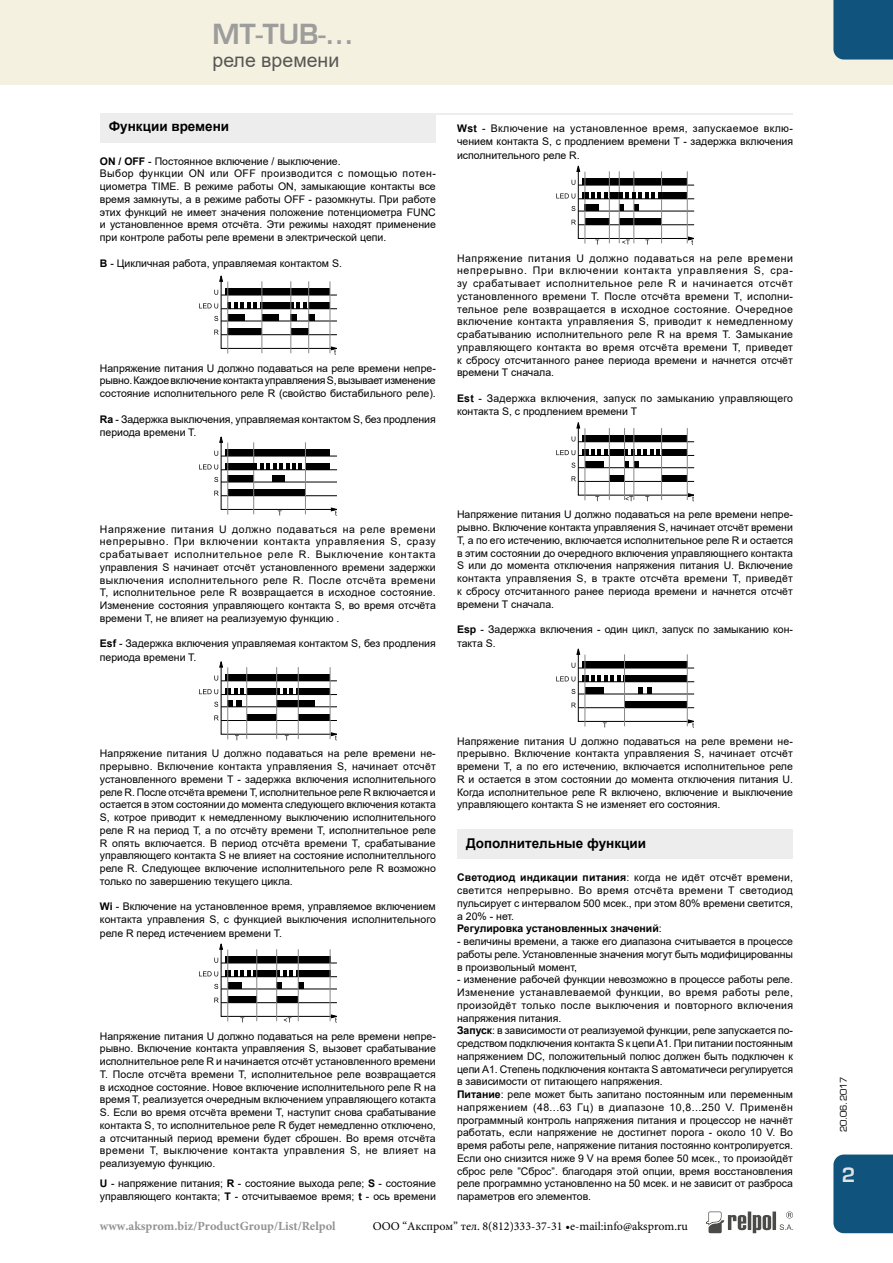
<style>
.page{position:relative;width:893px;height:1263px;background:#fff}
.page>*{position:absolute;margin:0;border:0;box-sizing:border-box;transform-origin:0 0}
.t1{font:700 27px "Euromode";color:#9d9d9c}
.t2{font:19.5px "Arial";color:#575756}
.t3{font:700 19.5px "Euromode";color:#e3e3e3}
.t4{font:700 13.5px "Arial";color:#000}
.t5{font:700 12.45px "Minion Pro";color:#929292}
.t6{font:12px "Minion Pro";color:#000}
.t7{font:10.5px/12.8px "Arial";color:#000;text-align:justify}
.t8{font:10.5px/13.5px "Arial";letter-spacing:.02em;color:#000}
.t9{font:9px "Euromode";color:#000}
.s1{font-weight:700}
</style>
<div class="page">
<svg style="left:706px;top:1211px;width:87px;height:22px"></svg>
<div style="left:0;top:0;width:893px;height:85px;background:#f4f1e0"></div>
<div style="left:833px;top:1154px;width:60px;height:79px;background:#10537c"></div>
<div style="left:833px;top:0;width:60px;height:60px;background:#10537c"></div>
<hr style="left:432px;top:113px;width:361px;height:1px;background:#ededed">
<svg style="left:199px;top:275px;width:138px;height:79px"></svg>
<hr style="left:227px;top:282px;width:1px;height:71px;background:#878787">
<hr style="left:330px;top:281px;width:1px;height:72px;background:#878787">
<svg style="left:199px;top:436px;width:138px;height:79px"></svg>
<svg style="left:199px;top:662px;width:138px;height:78px"></svg>
<hr style="left:276px;top:667px;width:1px;height:72px;background:#878787">
<svg style="left:199px;top:943px;width:138px;height:79px"></svg>
<hr style="left:276px;top:949px;width:1px;height:72px;background:#878787">
<hr style="left:227px;top:949px;width:1px;height:72px;background:#878787">
<svg style="left:556px;top:166px;width:138px;height:79px"></svg>
<svg style="left:556px;top:422px;width:138px;height:79px"></svg>
<hr style="left:609px;top:428px;width:1px;height:72px;background:#878787">
<hr style="left:624px;top:428px;width:1px;height:72px;background:#878787">
<svg style="left:556px;top:648px;width:138px;height:79px"></svg>
<hr style="left:624px;top:654px;width:1px;height:72px;background:#878787">
<hr style="left:585px;top:655px;width:1px;height:71px;background:#878787">
<div style="left:100px;top:113px;width:336px;height:29px;background:#ededed"></div>
<div style="left:457px;top:829px;width:336px;height:30px;background:#ededed"></div>
<h1 class="t1" style="left:213px;top:18px;width:143px">MT-TUB-...</h1>
<h2 class="t2" style="left:213px;top:46px;width:128px">реле времени</h2>
<p class="t4" style="left:109px;top:117px;width:122px">Функции времени</p>
<p class="t7" style="left:100px;top:154px;width:337px;text-align:left"><span class="s1">ON / OFF</span> - Постоянное включение / выключение.<br>Выбор функции ON или OFF производится с помощью потен&shy;циометра TIME. В режиме работы ON, замыкающие контакты все время замкнуты, а в режиме работы OFF - разомкнуты. При работе этих функций не имеет значения положение потенциометра FUNC и установленное время отсчёта. Эти режимы находят применение при контроле работы реле времени в электрической цепи.</p>
<p class="t7" style="left:100px;top:257px;width:244px"><span class="s1">B</span> - Цикличная работа, управляемая контактом S.</p>
<p class="t7" style="left:100px;top:361px;width:337px">Напряжение питания U должно подаваться на реле времени непре&shy;рывно. Каждое включение контакта управляения S, вызывает изменение состояние исполнительного реле R (свойство бистабильного реле).</p>
<p class="t7" style="left:100px;top:412px;width:337px;line-height:13.5px"><span class="s1">Ra</span> - Задержка выключения, управляемая контактом S, без продления периода времени T.</p>
<p class="t7" style="left:457px;top:122px;width:337px;line-height:13.2px;text-align:left"><span class="s1">Wst</span> - Включение на установленное время, запускаемое вклю---- чением контакта S, с продлением времени Т - задержка включения исполнительного реле R.</p>
<p class="t7" style="left:457px;top:251px;width:337px">Напряжение питания U должно подаваться на реле времени непрерывно. При включении контакта управляения S, сра&shy;зу срабатывает исполнительное реле R и начинается отсчёт установленного времени T. После отсчёта времени Т, исполни&shy;тельное реле возвращается в исходное состояние. Очередное включение контакта управляения S, приводит к немедленному срабатыванию исполнительного реле R на время Т. Замыкание управляющего контакта во время отсчёта времени Т, приведет к сбросу отсчитанного ранее периода времени и начнется отсчёт времени Т сначала.</p>
<p class="t8" style="left:457px;top:391px;width:337px"><span class="s1">Est</span> - Задержка включения, запуск по замыканию управляющего контакта S, с продлением времени T</p>
<p class="t7" style="left:100px;top:522px;width:337px">Напряжение питания U должно подаваться на реле времени непрерывно. При включении контакта управляения S, сразу срабатывает исполнительное реле R. Выключение контакта управления S начинает отсчёт установленного времени задержки выключения исполнительного реле R. После отсчёта времени Т, исполнительное реле R возвращается в исходное состояние.<br>Изменение состояния управляющего контакта S, во время отсчёта времени Т, не влияет на реализуемую функцию .</p>
<p class="t7" style="left:100px;top:637px;width:337px;line-height:13.5px"><span class="s1">Esf</span> - Задержка включения управляемая контактом S, без продления периода времени T.</p>
<p class="t7" style="left:457px;top:508px;width:337px">Напряжение питания U должно подаваться на реле времени непре&shy;рывно. Включение контакта управляения S, начинает отсчёт времени T, a по его истечению, включается исполнительное реле R и остается в этим состоянии до очередного включения управляющнего контакта S или до момента отключения напряжения питания U. Включение контакта управляения S, в тракте отсчёта времени Т, приведёт к сбросу отсчитанного ранее периода времени и начнется отсчёт времени Т сначала.</p>
<p class="t7" style="left:457px;top:623px;width:337px;line-height:13.5px"><span class="s1">Esp</span> - Задержка включения - один цикл, запуск по замыканию кон&shy;такта S.</p>
<p class="t7" style="left:100px;top:747px;width:337px">Напряжение питания U должно подаваться на реле времени не&shy;прерывно. Включение контакта управляения S, начинает отсчёт установленного времени T - задержка включения исполнительного реле R. После отсчёта времени Т, исполнительное реле R включается и остается в этом состоянии до момента следующего включения котакта S, котрое приводит к немедленному выключению исполнительного реле R на период Т, а по отсчёту времени Т, исполнительное реле R опять включается. В период отсчёта времени Т, срабатывание управляющего контакта S не влияет на состояние исполнителльного реле R. Следующее включение исполнительного реле R возможно только по завершению текущего цикла.</p>
<p class="t7" style="left:100px;top:900px;width:337px;line-height:13.2px"><span class="s1">Wi</span> - Включение на установленное время, управляемое включением контакта управления S, с функцией выключения исполнительного реле R перед истечением времени Т.</p>
<p class="t7" style="left:100px;top:1029px;width:337px">Напряжение питания U должно подаваться на реле времени непре&shy;рывно. Включение контакта управляения S, вызовет срабатывание исполнительное реле R и начинается отсчёт установленного времени T. После отсчёта времени Т, исполнительное реле возвращается в исходное состояние. Новое включение исполнительного реле R на время T, реализуется очередным включением управляющего котакта S. Если во время отсчёта времени Т, наступит снова срабатывание контакта S, то исполнительное реле R будет немедленно отключено, a отсчитанный период времени будет сброшен. Во время отсчёта времени Т, выключение контакта управления S, не влияет на реализуемую функцию.</p>
<p class="t7" style="left:100px;top:1177px;width:337px"><span class="s1">U</span> - напряжение питания; <span class="s1">R</span> - состояние выхода реле; <span class="s1">S</span> - состояние управляющего контакта; <span class="s1">T</span> - отсчитываемое время; <span class="s1">t</span> - ось времени</p>
<p class="t7" style="left:457px;top:734px;width:337px">Напряжение питания U должно подаваться на реле времени не&shy;прерывно. Включение контакта управляения S, начинает отсчёт времени T, а по его истечению, включается исполнительное реле R и остается в этом состоянии до момента отключения питания U.<br>Когда исполнительное реле R включено, включение и выключение управляющего контакта S не изменяет его состояния.</p>
<p class="t4" style="left:466px;top:833px;width:182px">Дополнительные функции</p>
<p class="t7" style="left:457px;top:871px;width:337px;text-align:left"><span class="s1">Светодиод индикации питания</span>: когда не идёт отсчёт времени, светится непрерывно. Во время отсчёта времени Т светодиод пульсирует с интервалом 500 мсек., при этом 80% времени светится, a 20% - нет.<br><span class="s1">Регулировка установленных значений</span>:</p>
<p class="t7" style="left:457px;top:935px;width:337px">- величины времени, а также его диапазона считывается в процессе работы реле. Установленные значения могут быть модифицированны в произвольный момент,</p>
<p class="t7" style="left:457px;top:973px;width:338px;text-align:left">- изменение рабочей функции невозможно в процессе работы реле.<br>Изменение устанавлеваемой функции, во время работы реле, произойдёт только после выключения и повторного включения напряжения питания.<br><span class="s1">Запуск</span>: в зависимости от реализуемой функции, реле запускается по&shy;средством подключения контакта S к цепи A1. При питании постоянным напряжением DC, положительный полюс должен быть подключен к цепи А1. Степень подключения контакта S автоматичеси регулируется в зависимости от питающего напряжения.<br><span class="s1">Питание</span>: реле может быть запитано постоянным или переменным напряжением (48...63 Гц) в диапазоне 10,8...250 V. Применён программный контроль напряжения питания и процессор не начнёт работать, если напряжение не достигнет порога - около 10 V. Во время работы реле, напряжение питания постоянно контролируется.<br>Если оно снизится ниже 9 V на время более 50 мсек., то произойдёт сброс реле ”Сброс”. благодаря этой опции, время восстановления реле программно установленно на 50 мсек. и не зависит от разброса параметров его элементов.</p>
<p class="t5" style="left:100px;top:1217px;width:237px">www.aksprom.biz/ProductGroup/List/Relpol</p>
<p class="t6" style="left:373px;top:1218px;width:317px">ООО “Акспром” тел. 8(812)333-37-31 •e-mail:info@aksprom.ru</p>
<p class="t9" style="left:838px;top:1132px;width:57px;rotate:-90deg">20.06.2017</p>
<h2 class="t3" style="left:842px;top:1163px;width:15px">2</h2>
</div>
